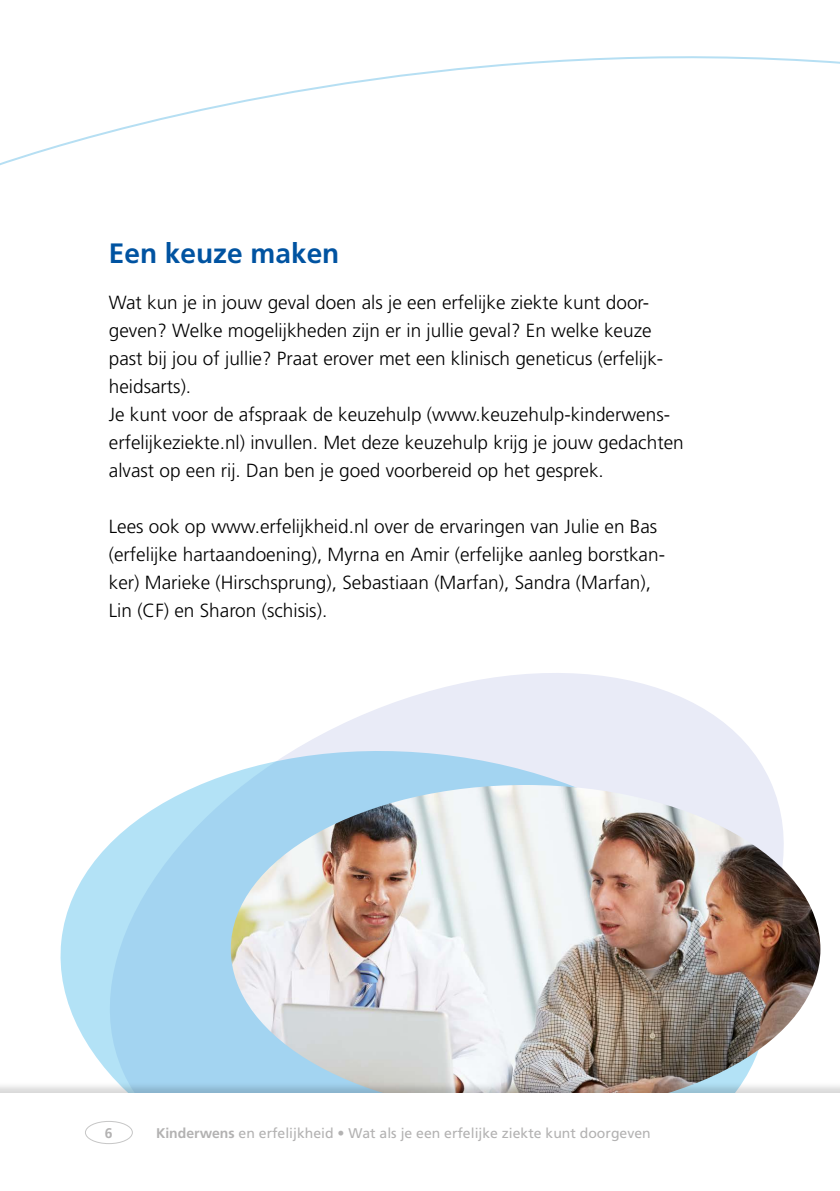
<style>
.page{position:relative;width:840px;height:1191px;background:#fff}
.page>*{position:absolute;margin:0;border:0;box-sizing:border-box;transform-origin:0 0}
.t1{font:700 28px "Frutiger LT Std";color:#0053a1}
.t2{font:300 19px/28px "Frutiger LT Std";color:#000}
.t3{font:14px "Frutiger LT Std";color:#b3b2b2}
.t4{font:700 14px "Frutiger LT Std";color:#b3b2b2}
.s1{font-weight:700}
</style>
<div class="page">
<svg style="left:325px;top:673px;width:496px;height:284px;fill:#e9ebf7"></svg>
<svg style="left:60px;top:733px;width:719px;height:348px"></svg>
<img style="left:231px;top:785px;width:589px;height:296px">
<div style="left:0;top:1081px;width:839px;height:110px;background:#000;opacity:.15"></div>
<div style="left:0;top:1093px;width:839px;height:98px;background:#fff"></div>
<div style="left:85px;top:1121px;width:48px;height:22px;border:1px solid #c6c6c6;border-radius:50%"></div>
<svg style="left:0;top:56px;width:839px;height:110px"></svg>
<h1 class="t1" style="left:109px;top:237px;width:232px">Een keuze maken</h1>
<p class="t2" style="left:109px;top:288px;width:576px">Wat kun je in jouw geval doen als je een erfelijke ziekte kunt door&shy;geven? Welke mogelijkheden zijn er in jullie geval? En welke keuze past bij jou of jullie? Praat erover met een klinisch geneticus (erfelijk&shy;heidsarts).<br>Je kunt voor de afspraak de keuzehulp (www.keuzehulp-kinderwens&shy;erfelijkeziekte.nl) invullen. Met deze keuzehulp krijg je jouw gedachten alvast op een rij. Dan ben je goed voorbereid op het gesprek.</p>
<p class="t2" style="left:109px;top:512px;width:557px">Lees ook op www.erfelijkheid.nl over de ervaringen van Julie en Bas (erfelijke hartaandoening), Myrna en Amir (erfelijke aanleg borstkan&shy;ker) Marieke (Hirschsprung), Sebastiaan (Marfan), Sandra (Marfan), Lin (CF) en Sharon (schisis).</p>
<p class="t4" style="left:105px;top:1125px;width:9px">6</p>
<p class="t3" style="left:156px;top:1124px;width:496px"><span class="s1">Kinderwens</span> en erfelijkheid • Wat als je een erfelijke ziekte kunt doorgeven</p>
</div>
